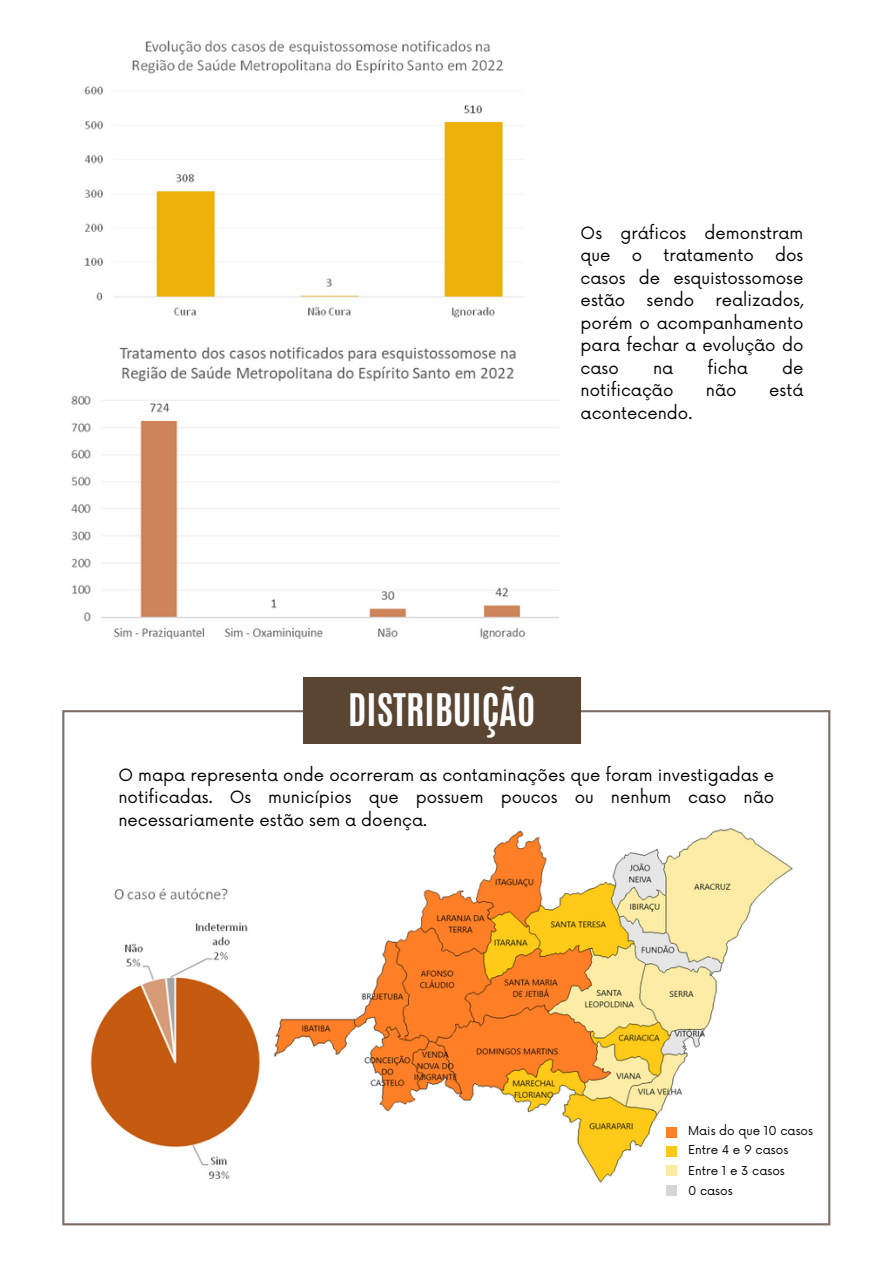
<style>
.page{position:relative;width:893px;height:1264px;background:#fff}
.page>*{position:absolute;margin:0;border:0;box-sizing:border-box;transform-origin:0 0}
.t1{font:700 37.5px "Antonio";color:#fdfdfd}
.t2{font:16.5px/22.5px "Now";color:#000;text-align:justify}
.t3{font:12px "Now";color:#000}
</style>
<div class="page">
<img style="left:71px;top:347px;width:488px;height:293px">
<svg style="left:62px;top:710px;width:768px;height:515px"></svg>
<img style="left:272px;top:828px;width:521px;height:356px">
<div style="left:666px;top:1126px;width:11px;height:11px;background:#fc7e26"></div>
<div style="left:666px;top:1145px;width:11px;height:11px;background:#fbc818"></div>
<div style="left:666px;top:1164px;width:11px;height:11px;background:#faeba5"></div>
<div style="left:666px;top:1184px;width:11px;height:11px;background:#d4d5d5"></div>
<div style="left:303px;top:677px;width:277px;height:66px;background:#5a4532"></div>
<img style="left:84px;top:40px;width:439px;height:278px">
<img style="left:83px;top:881px;width:185px;height:303px">
<p class="t2" style="left:580px;top:223px;width:224px">Os gráficos demonstram que</p>
<p class="t2" style="left:580px;top:245px;width:224px;text-indent:194px">dos casos de esquistossomose estão</p>
<p class="t2" style="left:632px;top:245px;width:12px">o</p>
<p class="t2" style="left:663px;top:245px;width:92px">tratamento</p>
<p class="t2" style="left:580px;top:290px;width:224px;text-indent:135px">realizados, porém o acompanhamento para fechar a evolução do caso</p>
<p class="t2" style="left:646px;top:290px;width:49px">sendo</p>
<p class="t2" style="left:653px;top:357px;width:22px">na</p>
<p class="t2" style="left:707px;top:357px;width:42px">ficha</p>
<p class="t2" style="left:782px;top:357px;width:23px">de</p>
<p class="t2" style="left:580px;top:380px;width:94px">notificação</p>
<p class="t2" style="left:706px;top:380px;width:32px">não</p>
<p class="t2" style="left:769px;top:380px;width:36px">está</p>
<p class="t2" style="left:580px;top:402px;width:113px">acontecendo.</p>
<p class="t1" style="left:348px;top:683px;width:189px">DISTRIBUIÇÃO</p>
<p class="t2" style="left:118px;top:764px;width:657px">O mapa representa onde ocorreram as contaminações que foram investigadas e notificadas. Os municípios que possuem poucos ou nenhum caso não necessariamente estão sem a doença.</p>
<p class="t3" style="left:688px;top:1124px;width:127px">Mais do que 10 casos</p>
<p class="t3" style="left:688px;top:1143px;width:102px">Entre 4 e 9 casos</p>
<p class="t3" style="left:688px;top:1163px;width:98px">Entre 1 e 3 casos</p>
<p class="t3" style="left:688px;top:1184px;width:46px">0 casos</p>
</div>
